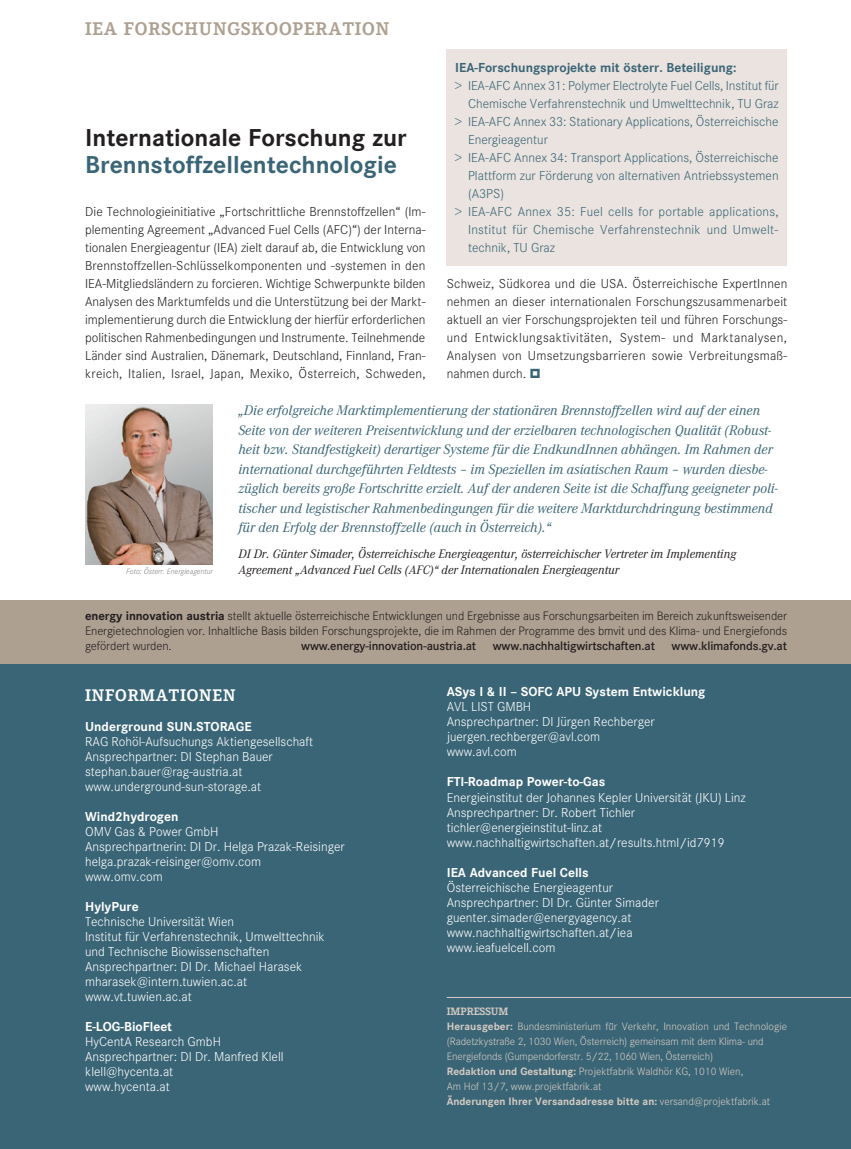
<style>
.page{position:relative;width:851px;height:1149px;background:#fff}
.page>*{position:absolute;margin:0;border:0;box-sizing:border-box;transform-origin:0 0}
.t1{font:700 24px "Corporate SBQ";color:#3a6576}
.t2{font:700 24px "Corporate SBQ";color:#231f20}
.t3{font:700 18px "Corporate EBQ";letter-spacing:.05em;color:#aea091}
.t4{font:700 16.5px "Corporate EBQ";letter-spacing:.05em;color:#fff}
.t5{font:italic 13.5px/19.5px "Corporate ABQ";color:#3a6576}
.t6{font:300 12.75px/15px "Corporate SBQ";color:#fff}
.t7{font:300 12.75px/18px "Corporate SBQ";letter-spacing:.02em;color:#231f20;text-align:justify}
.t8{font:300 12.75px "Corporate SBQ";color:#3a6576}
.t9{font:700 12.75px "Corporate SBQ";color:#fff}
.t10{font:300 12.75px "Corporate SBQ";letter-spacing:.02em;color:#3a6576}
.t11{font:700 12.75px "Corporate SBQ";color:#3a6576}
.t12{font:300 12px/15px "Corporate SBQ";letter-spacing:-.01em;color:#231f20;text-align:justify}
.t13{font:italic 12px "Corporate ABQ";color:#231f20}
.t14{font:500 12px "Corporate SBQ";letter-spacing:-.015em;color:#231f20}
.t15{font:300 10.5px/15px "Corporate SBQ";color:#d5cbc3}
.t16{font:700 10.5px "Corporate EBQ";color:#d5cbc3}
.t17{font:italic 300 7.5px "Corporate SBQ";color:#808285}
.s1{font-weight:700}
.s2{font-family:"Calibri";font-weight:700}
</style>
<div class="page">
<div style="left:0;top:664px;width:850px;height:484px;background:#3a6576"></div>
<div style="left:0;top:600px;width:850px;height:64px;background:#aea091"></div>
<hr style="left:446px;top:996px;width:404px;height:1px;background:#d5cbc3">
<div style="left:446px;top:49px;width:341px;height:216px;background:#eae3df"></div>
<img style="left:85px;top:404px;width:128px;height:160px">
<h2 class="t3" style="left:85px;top:18px;width:306px">IEA FORSCHUNGSKOOPERATION</h2>
<h1 class="t2" style="left:85px;top:123px;width:323px">Internationale Forschung zur</h1>
<h1 class="t1" style="left:85px;top:150px;width:313px">Brennstoffzellentechnologie</h1>
<p class="t7" style="left:85px;top:203px;width:342px">Die Technologieinitiative „Fortschrittliche Brennstoffzellen“ (Im&shy;plementing Agreement „Advanced Fuel Cells (AFC)“) der Interna&shy;tionalen Energieagentur (IEA) zielt darauf ab, die Entwicklung von Brennstoffzellen-Schlüsselkomponenten und -systemen in den IEA-Mitgliedsländern zu forcieren. Wichtige Schwerpunkte bilden Analysen des Marktumfelds und die Unterstützung bei der Markt&shy;implementierung durch die Entwicklung der hierfür erforderlichen politischen Rahmenbedingungen und Instrumente. Teilnehmende Länder sind Australien, Dänemark, Deutschland, Finnland, Fran&shy;kreich, Italien, Israel, Japan, Mexiko, Österreich, Schweden,</p>
<p class="t11" style="left:455px;top:60px;width:282px">IEA-Forschungsprojekte mit österr. Beteiligung:</p>
<p class="t8" style="left:455px;top:78px;width:325px">&gt; IEA-AFC Annex 31: Polymer Electrolyte Fuel Cells, Institut für</p>
<p class="t8" style="left:468px;top:96px;width:312px">Chemische Verfahrenstechnik und Umwelttechnik, TU Graz</p>
<p class="t8" style="left:455px;top:114px;width:325px">&gt; IEA-AFC Annex 33: Stationary Applications, Österreichische</p>
<p class="t8" style="left:468px;top:132px;width:81px">Energieagentur</p>
<p class="t8" style="left:455px;top:150px;width:325px">&gt; IEA-AFC Annex 34: Transport Applications, Österreichische</p>
<p class="t8" style="left:468px;top:168px;width:312px">Plattform zur Förderung von alternativen Antriebssystemen</p>
<p class="t8" style="left:468px;top:186px;width:38px">(A3PS)</p>
<p class="t8" style="left:455px;top:204px;width:325px">&gt; IEA-AFC Annex 35: Fuel cells for portable applications,</p>
<p class="t10" style="left:468px;top:222px;width:312px">Institut für Chemische Verfahrenstechnik und Umwelt-</p>
<p class="t8" style="left:468px;top:240px;width:88px">technik, TU Graz</p>
<p class="t7" style="left:446px;top:275px;width:342px">Schweiz, Südkorea und die USA. Österreichische ExpertInnen nehmen an dieser internationalen Forschungszusammenarbeit aktuell an vier Forschungsprojekten teil und führen Forschungs&shy;und Entwicklungsaktivitäten, System- und Marktanalysen, Analysen von Umsetzungsbarrieren sowie Verbreitungsmaß&shy;nahmen durch.</p>
<p class="t5" style="left:238px;top:400px;width:540px">„Die erfolgreiche Marktimplementierung der stationären Brennstoffzellen wird auf der einen Seite von der weiteren Preisentwicklung und der erzielbaren technologischen Qualität (Robust&shy;heit bzw. Standfestigkeit) derartiger Systeme für die EndkundInnen abhängen. Im Rahmen der international durchgeführten Feldtests – im Speziellen im asiatischen Raum – wurden diesbe&shy;züglich bereits große Fortschritte erzielt. Auf der anderen Seite ist die Schaffung geeigneter poli&shy;tischer und legistischer Rahmenbedingungen für die weitere Marktdurchdringung bestimmend für den Erfolg der Brennstoffzelle (auch in Österreich).“</p>
<p class="t13" style="left:238px;top:546px;width:499px">DI Dr. Günter Simader, Österreichische Energieagentur, österreichischer Vertreter im Implementing</p>
<p class="t17" style="left:126px;top:567px;width:88px">Foto: Österr. Energieagentur</p>
<p class="t13" style="left:238px;top:562px;width:382px">Agreement „Advanced Fuel Cells (AFC)“ der Internationalen Energieagentur</p>
<p class="t12" style="left:85px;top:608px;width:703px"><span class="s1">energy innovation austria</span> stellt aktuelle österreichische Entwicklungen und Ergebnisse aus Forschungsarbeiten im Bereich zukunftsweisender Energietechnologien vor. Inhaltliche Basis bilden Forschungsprojekte, die im Rahmen der Programme des bmvit und des Klima- und Energiefonds gefördert wurden.</p>
<p class="t14" style="left:301px;top:639px;width:176px">www.energy-innovation-austria.at</p>
<p class="t14" style="left:492px;top:639px;width:164px">www.nachhaltigwirtschaften.at</p>
<p class="t14" style="left:671px;top:639px;width:117px">www.klimafonds.gv.at</p>
<p class="t4" style="left:85px;top:685px;width:152px">INFORMATIONEN</p>
<p class="t9" style="left:85px;top:718px;width:168px">Underground SUN.STORAGE</p>
<p class="t6" style="left:85px;top:734px;width:229px">RAG Rohöl-Aufsuchungs Aktiengesellschaft Ansprechpartner: DI Stephan Bauer stephan.bauer@rag-austria.at www.underground-sun-storage.at</p>
<p class="t9" style="left:85px;top:808px;width:95px">Wind2hydrogen</p>
<p class="t6" style="left:85px;top:824px;width:261px">OMV Gas &amp; Power GmbH<br>Ansprechpartnerin: DI Dr. Helga Prazak-Reisinger helga.prazak-reisinger@omv.com<br>www.omv.com</p>
<p class="t9" style="left:85px;top:898px;width:55px">HylyPure</p>
<p class="t6" style="left:85px;top:914px;width:241px">Technische Universität Wien<br>Institut für Verfahrenstechnik, Umwelttechnik und Technische Biowissenschaften Ansprechpartner: DI Dr. Michael Harasek mharasek@intern.tuwien.ac.at www.vt.tuwien.ac.at</p>
<p class="t9" style="left:85px;top:1018px;width:89px">E-LOG-BioFleet</p>
<p class="t6" style="left:85px;top:1033px;width:200px">HyCentA Research GmbH<br>Ansprechpartner: DI Dr. Manfred Klell klell@hycenta.at<br>www.hycenta.at</p>
<p class="t9" style="left:446px;top:684px;width:260px">ASys I &amp; II – SOFC APU System Entwicklung</p>
<p class="t6" style="left:446px;top:699px;width:209px">AVL LIST GMBH<br>Ansprechpartner: DI Jürgen Rechberger juergen.rechberger@avl.com www.avl.com</p>
<p class="t9" style="left:446px;top:774px;width:160px">FTI-Roadmap Power-to-Gas</p>
<p class="t6" style="left:446px;top:789px;width:300px">Energieinstitut der Johannes Kepler Universität (JKU) Linz Ansprechpartner: Dr. Robert Tichler tichler@energieinstitut-linz.at www.nachhaltigwirtschaften.at/results.html/id7919</p>
<p class="t9" style="left:446px;top:864px;width:143px">IEA Advanced Fuel Cells</p>
<p class="t6" style="left:446px;top:879px;width:213px">Österreichische Energieagentur Ansprechpartner: DI Dr. Günter Simader guenter.simader@energyagency.at www.nachhaltigwirtschaften.at/iea www.ieafuelcell.com</p>
<p class="t16" style="left:446px;top:1004px;width:63px">IMPRESSUM</p>
<p class="t15" style="left:446px;top:1018px;width:342px"><span class="s1">Herausgeber:</span> Bundesministerium fu<span class="s2">̈</span>r Verkehr, Innovation und Technologie (Radetzkystraße 2, 1030 Wien, Österreich) gemeinsam mit dem Klima- und Energiefonds (Gumpendorferstr. 5/22, 1060 Wien, Österreich)<br><span class="s1">Redaktion und Gestaltung:</span> Projektfabrik Waldhör KG, 1010 Wien,<br>Am Hof 13/7, www.projektfabrik.at<br><span class="s1">Änderungen Ihrer Versandadresse bitte an:</span> versand@projektfabrik.at</p>
</div>
